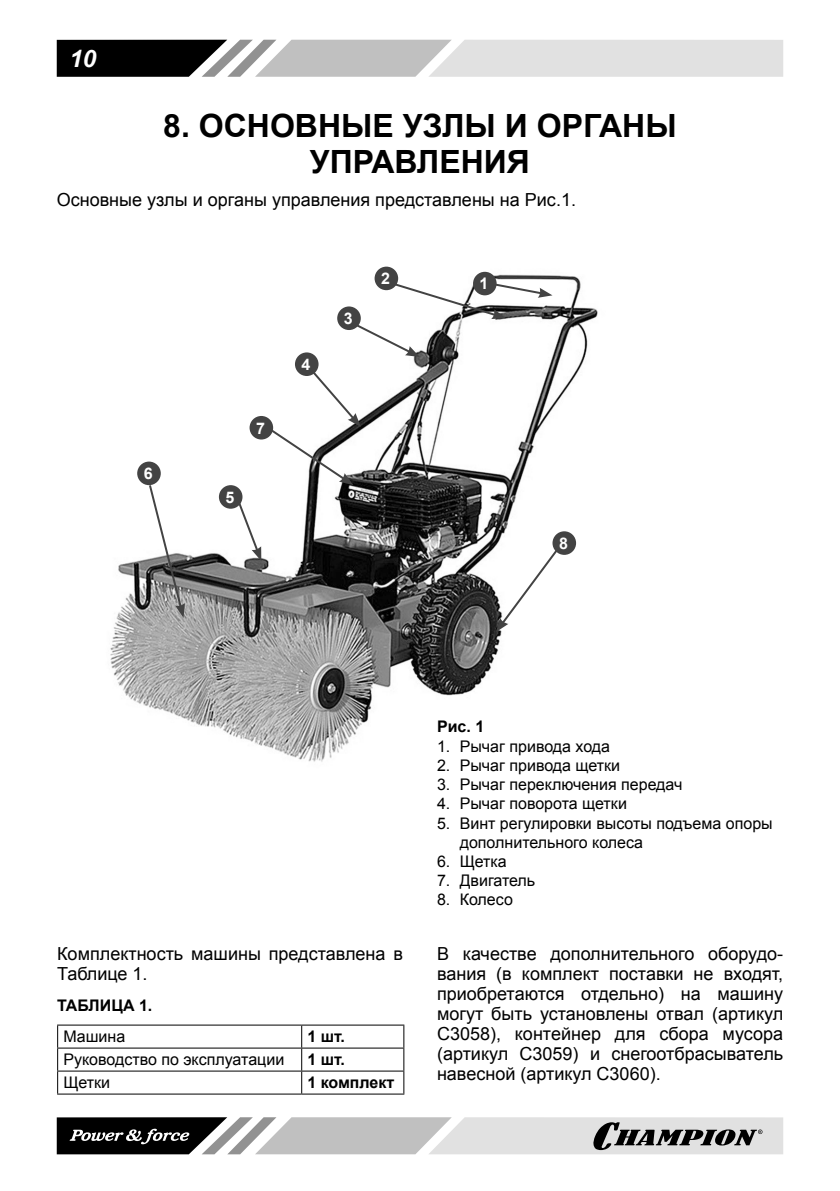
<style>
.page{position:relative;width:840px;height:1191px;background:#fff}
.page>*{position:absolute;margin:0;border:0;box-sizing:border-box;transform-origin:0 0}
.t1{font:700 32px/36px "Arial";color:#000;text-align:center}
.t2{font:italic 700 24px "Arial";color:#fff}
.t3{font:18px/20px "Arial";color:#000}
.t4{font:16px/19.2px "Arial";color:#000}
.t5{font:700 16px "Arial";color:#000}
.t6{font:700 16px "Arial";color:#fff}
</style>
<div class="page">
<svg style="left:57px;top:40px;width:725px;height:37px;background:#aaa"></svg>
<svg style="left:57px;top:1117px;width:725px;height:37px;background:#a1a1a1"></svg>
<hr style="left:57px;top:1024px;width:244px;height:1px;background:#000">
<hr style="left:301px;top:1024px;width:103px;height:1px;background:#000">
<hr style="left:57px;top:1047px;width:244px;height:1px;background:#000">
<hr style="left:301px;top:1047px;width:103px;height:1px;background:#000">
<hr style="left:57px;top:1070px;width:244px;height:1px;background:#000">
<svg style="left:57px;top:1025px;width:1px;height:68px"></svg>
<hr style="left:301px;top:1070px;width:103px;height:1px;background:#000">
<svg style="left:301px;top:1025px;width:1px;height:68px"></svg>
<svg style="left:403px;top:1025px;width:1px;height:68px"></svg>
<hr style="left:57px;top:1093px;width:244px;height:1px;background:#000">
<hr style="left:301px;top:1093px;width:103px;height:1px;background:#000">
<img style="left:110px;top:266px;width:488px;height:496px">
<div style="left:337px;top:306px;width:23px;height:24px;background:#434343;border-radius:50%"></div>
<div style="left:295px;top:352px;width:23px;height:24px;background:#434343;border-radius:50%"></div>
<div style="left:249px;top:416px;width:24px;height:23px;background:#434343;border-radius:50%"></div>
<div style="left:473px;top:272px;width:23px;height:23px;background:#434343;border-radius:50%"></div>
<div style="left:374px;top:267px;width:24px;height:23px;background:#434343;border-radius:50%"></div>
<div style="left:219px;top:485px;width:23px;height:24px;background:#434343;border-radius:50%"></div>
<div style="left:137px;top:461px;width:24px;height:24px;background:#434343;border-radius:50%"></div>
<div style="left:552px;top:531px;width:23px;height:24px;background:#434343;border-radius:50%"></div>
<svg style="left:495px;top:546px;width:65px;height:86px"></svg>
<svg style="left:147px;top:483px;width:38px;height:135px"></svg>
<svg style="left:236px;top:499px;width:25px;height:62px"></svg>
<svg style="left:265px;top:366px;width:95px;height:119px"></svg>
<svg style="left:350px;top:281px;width:202px;height:76px"></svg>
<h2 class="t2" style="left:70px;top:44px;width:28px">10</h2>
<h1 class="t1" style="left:163px;top:108px;width:514px">8. ОСНОВНЫЕ УЗЛЫ И ОРГАНЫ<br>УПРАВЛЕНИЯ</h1>
<p class="t3" style="left:57px;top:190px;width:520px">Основные узлы и органы управления представлены на Рис.1.</p>
<p class="t6" style="left:144px;top:464px;width:10px">6</p>
<p class="t6" style="left:256px;top:419px;width:10px">7</p>
<p class="t6" style="left:225px;top:488px;width:10px">5</p>
<p class="t6" style="left:301px;top:355px;width:10px">4</p>
<p class="t6" style="left:343px;top:309px;width:10px">3</p>
<p class="t6" style="left:381px;top:269px;width:10px">2</p>
<p class="t6" style="left:479px;top:274px;width:10px">1</p>
<p class="t6" style="left:558px;top:534px;width:10px">8</p>
<p class="t3" style="left:57px;top:944px;width:347px">Комплектность машины представлена в<br>Таблице 1.</p>
<p class="t5" style="left:57px;top:994px;width:97px">ТАБЛИЦА 1.</p>
<p class="t4" style="left:63px;top:1027px;width:63px">Машина</p>
<p class="t5" style="left:307px;top:1026px;width:39px">1 шт.</p>
<p class="t4" style="left:63px;top:1050px;width:222px">Руководство по эксплуатации</p>
<p class="t5" style="left:307px;top:1049px;width:39px">1 шт.</p>
<p class="t4" style="left:63px;top:1073px;width:48px">Щетки</p>
<p class="t5" style="left:307px;top:1072px;width:88px">1 комплект</p>
<p class="t5" style="left:437px;top:716px;width:49px">Рис. 1</p>
<p class="t4" style="left:437px;top:736px;width:175px">1. Рычаг привода хода</p>
<p class="t4" style="left:437px;top:756px;width:185px">2. Рычаг привода щетки</p>
<p class="t4" style="left:437px;top:775px;width:247px">3. Рычаг переключения передач</p>
<p class="t4" style="left:437px;top:794px;width:191px">4. Рычаг поворота щетки</p>
<p class="t4" style="left:459px;top:813px;width:314px;text-indent:-23px">5. Винт регулировки высоты подъема опоры дополнительного колеса</p>
<p class="t4" style="left:437px;top:852px;width:71px">6. Щетка</p>
<p class="t4" style="left:437px;top:871px;width:100px">7. Двигатель</p>
<p class="t4" style="left:437px;top:890px;width:77px">8. Колесо</p>
<p class="t3" style="left:437px;top:944px;width:347px;text-align:justify">В качестве дополнительного оборудо&shy;вания (в комплект поставки не входят, приобретаются отдельно) на машину могут быть установлены отвал (артикул С3058), контейнер для сбора мусора (артикул С3059) и снегоотбрасыватель навесной (артикул С3060).</p>
</div>
